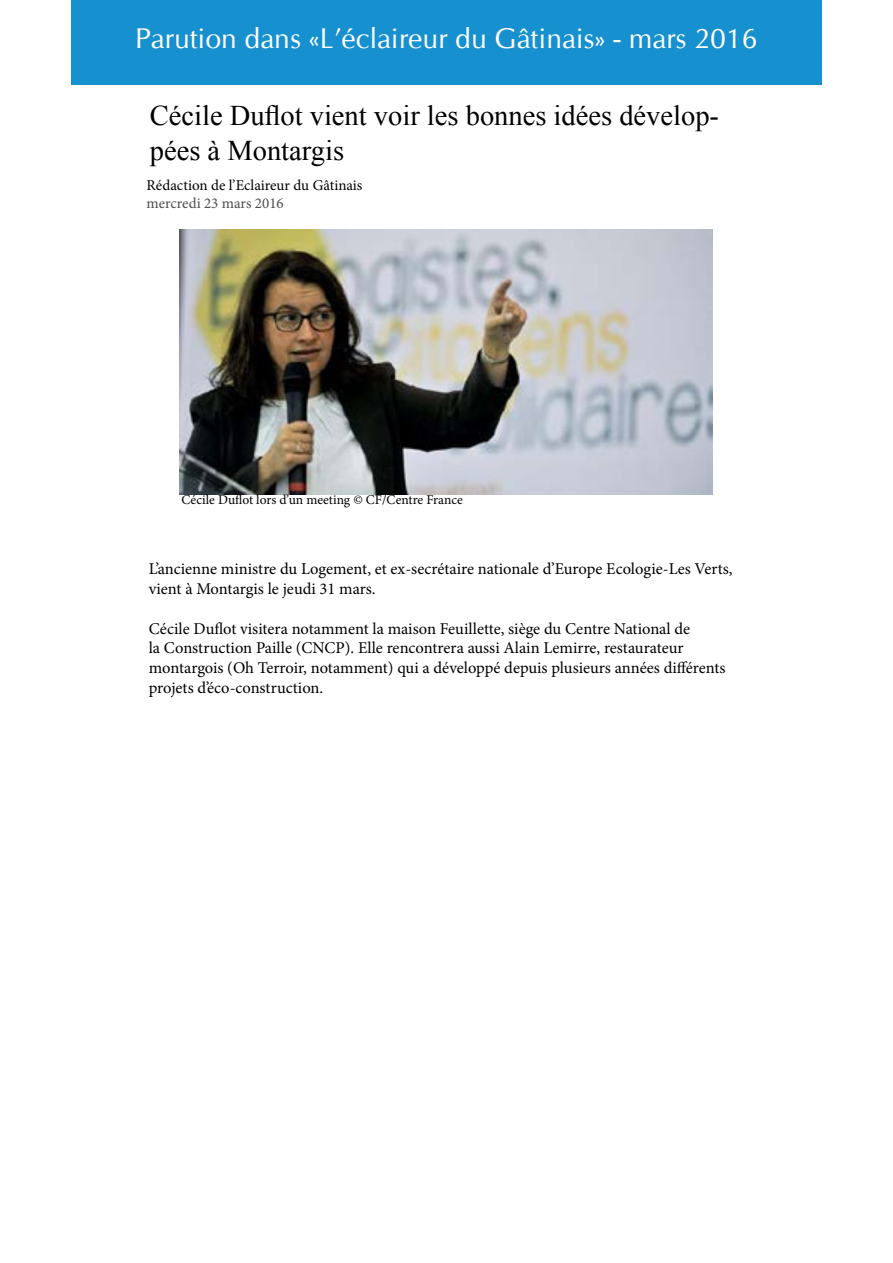
<style>
.page{position:relative;width:893px;height:1263px;background:#fff}
.page>*{position:absolute;margin:0;border:0;box-sizing:border-box;transform-origin:0 0}
.t1{font:28.5px/34.2px "Times New Roman";color:#000}
.t2{font:28.5px "CG Omega";color:#fff}
.t3{font:16.5px/19.8px "Minion Pro";color:#000}
.t4{font:15px "Minion Pro";color:#000}
.t5{font:15px "Minion Pro";color:#4d4d4c}
.t6{font:13.5px "Minion Pro";color:#000}
</style>
<div class="page">
<div style="left:71px;top:0;width:751px;height:84px;background:#1790d0"></div>
<img style="left:180px;top:229px;width:532px;height:265px">
<h1 class="t2" style="left:135px;top:21px;width:624px">Parution dans «L’éclaireur du Gâtinais» - mars 2016</h1>
<h1 class="t1" style="left:150px;top:98px;width:571px">Cécile Duflot vient voir les bonnes idées dévelop&shy;pées à Montargis</h1>
<p class="t4" style="left:147px;top:175px;width:217px">Rédaction de l’Eclaireur du Gâtinais</p>
<p class="t5" style="left:147px;top:193px;width:139px">mercredi 23 mars 2016</p>
<p class="t6" style="left:181px;top:491px;width:283px">Cécile Duflot lors d’un meeting © CF/Centre France</p>
<p class="t3" style="left:149px;top:559px;width:585px">L’ancienne ministre du Logement, et ex-secrétaire nationale d’Europe Ecologie-Les Verts, vient à Montargis le jeudi 31 mars.</p>
<p class="t3" style="left:149px;top:618px;width:578px">Cécile Duflot visitera notamment la maison Feuillette, siège du Centre National de<br>la Construction Paille (CNCP). Elle rencontrera aussi Alain Lemirre, restaurateur montargois (Oh Terroir, notamment) qui a développé depuis plusieurs années différents projets d’éco-construction.</p>
</div>
